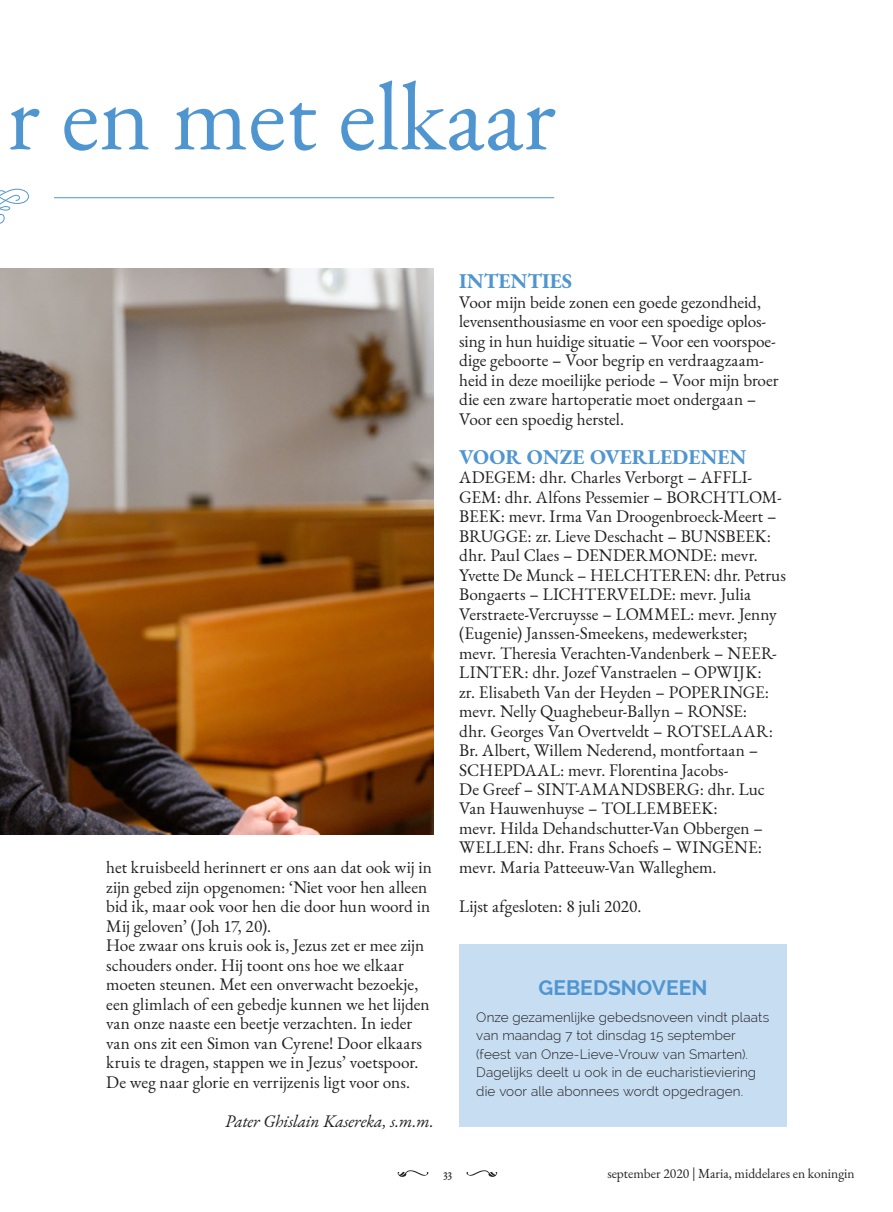
<style>
.page{position:relative;width:893px;height:1212px;background:#fff}
.page>*{position:absolute;margin:0;border:0;box-sizing:border-box;transform-origin:0 0}
.t1{font:97.5px "EB Garamond";color:#4f95d0}
.t2{font:700 21px "EB Garamond";color:#4f95d0}
.t3{font:700 21px "Raleway";color:#4f95d0}
.t4{font:17.25px/19.5px "EB Garamond";color:#231f20}
.t5{font:italic 17.25px "EB Garamond";letter-spacing:-.01em;color:#231f20}
.t6{font:300 13.5px/18.6px "Raleway";letter-spacing:.005em;color:#231f20}
.t7{font:13.5px "EB Garamond";color:#231f20}
.t8{font:13.5px "EB Garamond 08";color:#231f20}
</style>
<div class="page">
<hr style="left:0;top:197px;width:554px;height:1px;background:#4f95d0">
<div style="left:0;top:185px;width:53px;height:42px;background:#fff"></div>
<svg style="left:0;top:188px;width:29px;height:36px"></svg>
<div style="left:459px;top:945px;width:328px;height:182px;background:#c7ddf2"></div>
<img style="left:0;top:268px;width:434px;height:566px">
<svg style="left:397px;top:1170px;width:31px;height:7px"></svg>
<svg style="left:466px;top:1170px;width:31px;height:7px"></svg>
<h1 class="t1" style="left:7px;top:53px;width:550px">r en met elkaar</h1>
<p class="t4" style="left:106px;top:858px;width:327px">het kruisbeeld herinnert er ons aan dat ook wij in zijn gebed zijn opgenomen: ‘Niet voor hen alleen bid ik, maar ook voor hen die door hun woord in Mij geloven’ (Joh 17, 20).<br>Hoe zwaar ons kruis ook is, Jezus zet er mee zijn schouders onder. Hij toont ons hoe we elkaar moeten steunen. Met een onverwacht bezoekje, een glimlach of een gebedje kunnen we het lijden van onze naaste een beetje verzachten. In ieder van ons zit een Simon van Cyrene! Door elkaars kruis te dragen, stappen we in Jezus’ voetspoor.<br>De weg naar glorie en verrijzenis ligt voor ons.</p>
<p class="t5" style="left:225px;top:1109px;width:210px">Pater Ghislain Kasereka, s.m.m.</p>
<p class="t2" style="left:459px;top:266px;width:114px">INTENTIES</p>
<p class="t4" style="left:459px;top:292px;width:321px">Voor mijn beide zonen een goede gezondheid, levensenthousiasme en voor een spoedige oplos&shy;sing in hun huidige situatie – Voor een voorspoe&shy;dige geboorte – Voor begrip en verdraagzaam&shy;heid in deze moeilijke periode – Voor mijn broer die een zware hartoperatie moet ondergaan – Voor een spoedig herstel.</p>
<p class="t2" style="left:459px;top:442px;width:289px">VOOR ONZE OVERLEDENEN</p>
<p class="t4" style="left:459px;top:468px;width:328px">ADEGEM: dhr. Charles Verborgt – AFFLI-GEM: dhr. Alfons Pessemier – BORCHTLOM-BEEK: mevr. Irma Van Droogenbroeck-Meert – BRUGGE: zr. Lieve Deschacht – BUNSBEEK: dhr. Paul Claes – DENDERMONDE: mevr.<br>Yvette De Munck – HELCHTEREN: dhr. Petrus Bongaerts – LICHTERVELDE: mevr. Julia Verstraete-Vercruysse – LOMMEL: mevr. Jenny (Eugenie) Janssen-Smeekens, medewerkster; mevr. Theresia Verachten-Vandenberk – NEER-LINTER: dhr. Jozef Vanstraelen – OPWIJK:<br>zr. Elisabeth Van der Heyden – POPERINGE: mevr. Nelly Quaghebeur-Ballyn – RONSE:<br>dhr. Georges Van Overtveldt – ROTSELAAR:<br>Br. Albert, Willem Nederend, montfortaan – SCHEPDAAL: mevr. Florentina Jacobs-<br>De Greef – SINT-AMANDSBERG: dhr. Luc Van Hauwenhuyse – TOLLEMBEEK:<br>mevr. Hilda Dehandschutter-Van Obbergen – WELLEN: dhr. Frans Schoefs – WINGENE: mevr. Maria Patteeuw-Van Walleghem.</p>
<p class="t4" style="left:459px;top:896px;width:184px">Lijst afgesloten: 8 juli 2020.</p>
<p class="t3" style="left:538px;top:976px;width:171px">GEBEDSNOVEEN</p>
<p class="t6" style="left:476px;top:1007px;width:295px">Onze gezamenlijke gebedsnoveen vindt plaats van maandag 7 tot dinsdag 15 september (feest van Onze-Lieve-Vrouw van Smarten).<br>Dagelijks deelt u ook in de eucharistieviering die voor alle abonnees wordt opgedragen.</p>
<p class="t8" style="left:443px;top:1165px;width:10px">33</p>
<p class="t7" style="left:607px;top:1165px;width:249px">september 2020 | Maria, middelares en koningin</p>
</div>
